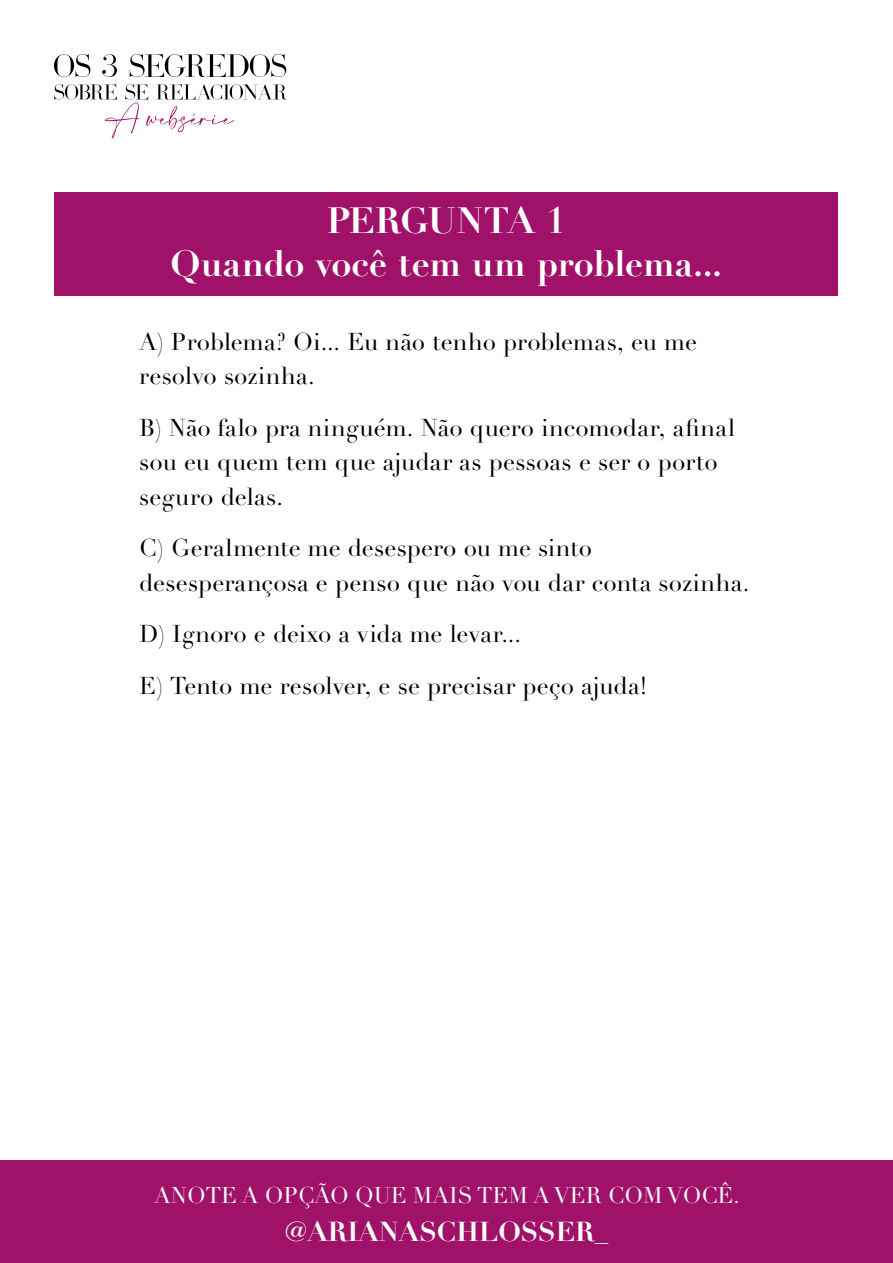
<style>
.page{position:relative;width:893px;height:1263px;background:#fff}
.page>*{position:absolute;margin:0;border:0;box-sizing:border-box;transform-origin:0 0}
.t1{font:700 36px/43.2px "Didot LT Pro";letter-spacing:-.01em;color:#fff;text-align:center}
.t2{font:700 27px "Didot LT Pro";color:#fff}
.t3{font:24px/34.5px "Didot LT Pro";letter-spacing:.005em;color:#000}
.t4{font:22.5px "Didot LT Pro";color:#fff}
</style>
<div class="page">
<div style="left:0;top:1161px;width:893px;height:102px;background:#a0126a"></div>
<svg style="left:54px;top:54px;width:36px;height:23px"></svg>
<svg style="left:102px;top:54px;width:15px;height:23px"></svg>
<svg style="left:130px;top:54px;width:156px;height:23px"></svg>
<svg style="left:54px;top:84px;width:232px;height:54px"></svg>
<div style="left:54px;top:193px;width:784px;height:103px;background:#a0126a"></div>
<h1 class="t1" style="left:170px;top:199px;width:553px">PERGUNTA 1<br>Quando você tem um problema...</h1>
<p class="t3" style="left:139px;top:325px;width:559px">A) Problema? Oi... Eu não tenho problemas, eu me resolvo sozinha.</p>
<p class="t3" style="left:139px;top:411px;width:597px">B) Não falo pra ninguém. Não quero incomodar, afinal sou eu quem tem que ajudar as pessoas e ser o porto seguro delas.</p>
<p class="t3" style="left:139px;top:531px;width:612px">C) Geralmente me desespero ou me sinto desesperançosa e penso que não vou dar conta sozinha.</p>
<p class="t3" style="left:139px;top:609px;width:510px;line-height:51.4px">D) Ignoro e deixo a vida me levar...<br>E) Tento me resolver, e se precisar peço ajuda!</p>
<p class="t4" style="left:154px;top:1182px;width:587px">ANOTE A OPÇÃO QUE MAIS TEM A VER COM VOCÊ.</p>
<p class="t2" style="left:285px;top:1214px;width:325px">@ARIANASCHLOSSER_</p>
</div>
